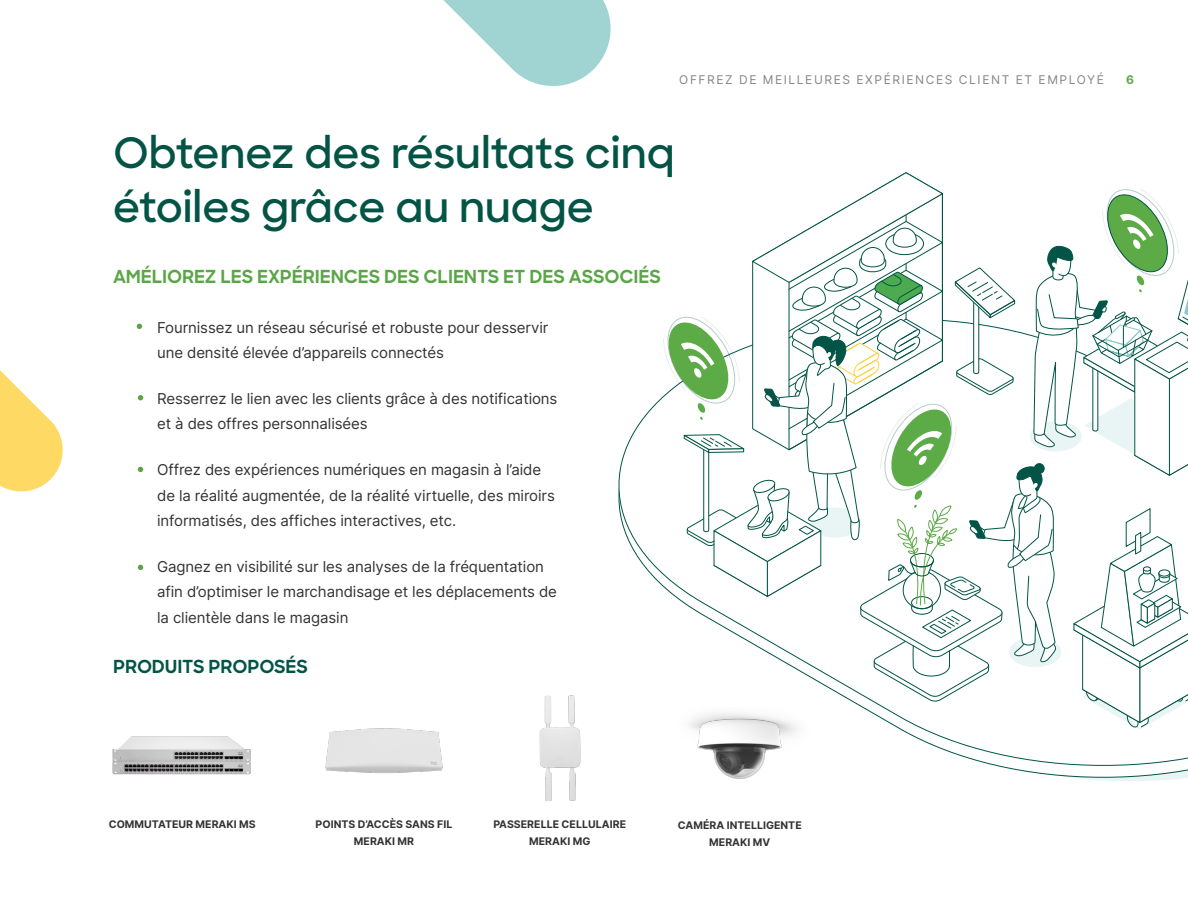
<style>
.page{position:relative;width:1188px;height:918px;background:#fff}
.page>*{position:absolute;margin:0;border:0;box-sizing:border-box;transform-origin:0 0}
._2_-_Heading{font:600 42px/54px "Sharp Sans";color:#035445}
.P_-_Small{font:700 18px "Sharp Sans";letter-spacing:-.005em;color:#5aa646}
.P_-_Small-2{font:700 18px "Sharp Sans";letter-spacing:-.005em;color:#025546}
.P_-_Small-3{font:15px/25.5px "Inter";letter-spacing:-.005em;color:#333}
.t1{font:12px "Inter";letter-spacing:.13em;color:#858585}
.t2{font:700 12px "Inter";color:#5dab47}
.P_-_Small-4{font:700 10.5px/16.5px "Inter";letter-spacing:.005em;color:#333;text-align:center}
</style>
<div class="page">
<svg style="left:443px;top:0;width:168px;height:86px"></svg>
<svg style="left:137px;top:324px;width:5px;height:5px"></svg>
<svg style="left:138px;top:395px;width:5px;height:5px"></svg>
<svg style="left:138px;top:467px;width:5px;height:5px"></svg>
<svg style="left:0;top:370px;width:63px;height:122px"></svg>
<img style="left:112px;top:736px;width:139px;height:39px">
<img style="left:325px;top:728px;width:118px;height:46px">
<img style="left:539px;top:695px;width:42px;height:107px">
<svg style="left:618px;top:396px;width:570px;height:385px"></svg>
<svg style="left:663px;top:172px;width:525px;height:557px"></svg>
<svg style="left:138px;top:565px;width:5px;height:5px"></svg>
<p class="t1" style="left:679px;top:71px;width:426px">OFFREZ DE MEILLEURES EXPÉRIENCES CLIENT ET EMPLOYÉ</p>
<p class="t2" style="left:1126px;top:71px;width:9px">6</p>
<p class="_2_-_Heading" style="left:113px;top:124px;width:563px">Obtenez des résultats cinq étoiles grâce au nuage</p>
<p class="P_-_Small" style="left:113px;top:263px;width:549px">AMÉLIOREZ LES EXPÉRIENCES DES CLIENTS ET DES ASSOCIÉS</p>
<p class="P_-_Small-3" style="left:157px;top:314px;width:393px">Fournissez un réseau sécurisé et robuste pour desservir une densité élevée d’appareils connectés</p>
<p class="P_-_Small-3" style="left:157px;top:385px;width:402px">Resserrez le lien avec les clients grâce à des notifications et à des offres personnalisées</p>
<p class="P_-_Small-3" style="left:157px;top:456px;width:399px">Offrez des expériences numériques en magasin à l’aide de la réalité augmentée, de la réalité virtuelle, des miroirs informatisés, des affiches interactives, etc.</p>
<p class="P_-_Small-3" style="left:157px;top:553px;width:401px">Gagnez en visibilité sur les analyses de la fréquentation afin d’optimiser le marchandisage et les déplacements de la clientèle dans le magasin</p>
<p class="P_-_Small-2" style="left:113px;top:653px;width:197px">PRODUITS PROPOSÉS</p>
<p class="P_-_Small-4" style="left:109px;top:816px;width:148px">COMMUTATEUR MERAKI MS</p>
<p class="P_-_Small-4" style="left:316px;top:816px;width:138px">POINTS D’ACCÈS SANS FIL<br>MERAKI MR</p>
<p class="P_-_Small-4" style="left:493px;top:816px;width:134px">PASSERELLE CELLULAIRE<br>MERAKI MG</p>
<p class="P_-_Small-4" style="left:678px;top:817px;width:126px">CAMÉRA INTELLIGENTE<br>MERAKI MV</p>
</div>
